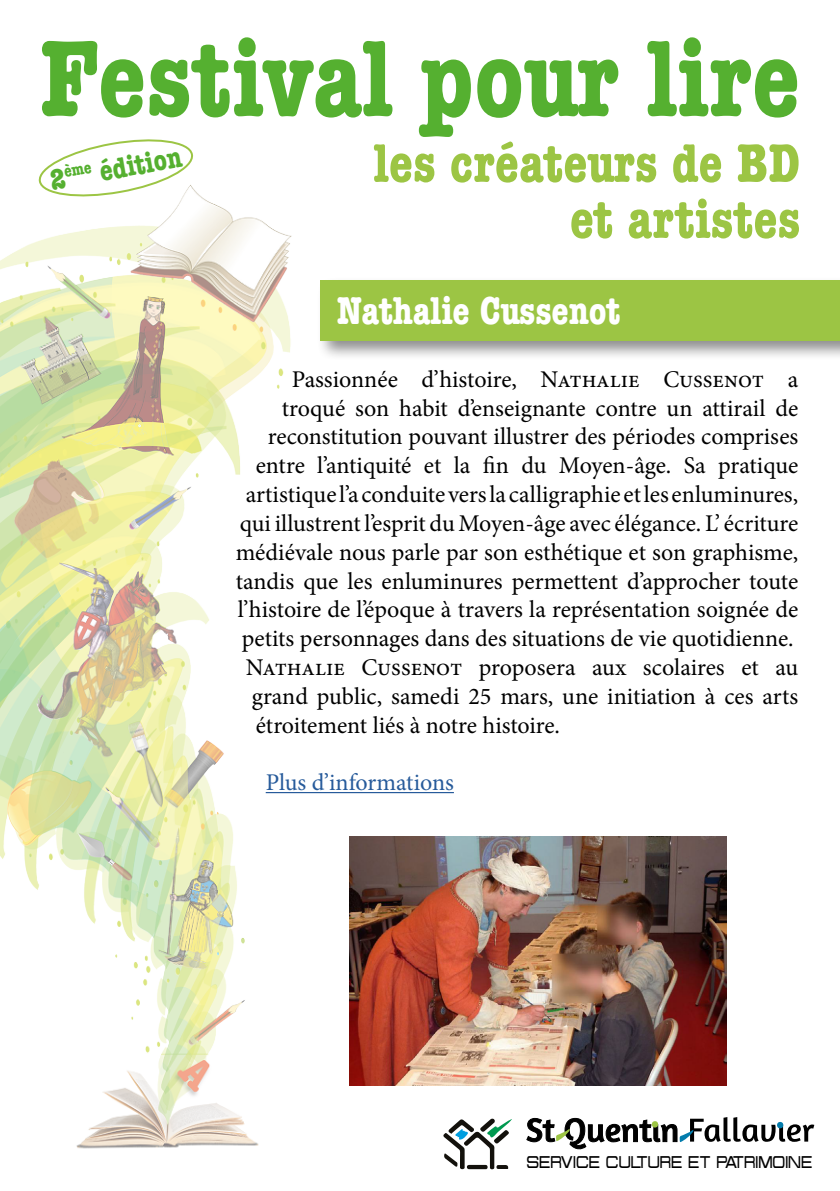
<style>
.page{position:relative;width:840px;height:1191px;background:#fff}
.page>*{position:absolute;margin:0;border:0;box-sizing:border-box;transform-origin:0 0}
.t1{font:700 condensed 112px "American Typewriter";color:#55b030}
.t2{font:700 condensed 56px/56px "American Typewriter";color:#9cc544;text-align:right}
.t3{font:700 condensed 40px "American Typewriter";color:#fff}
.t4{font:700 condensed 30px "American Typewriter";color:#55b030}
.t5{font:24px "Minion Pro";letter-spacing:-.005em;color:#000}
.t6{font:24px "Minion Pro";color:#275b9b}
.t7{font:16.8px "Probert";color:#000;scale:.87 1}
</style>
<div class="page">
<img style="left:0;top:189px;width:293px;height:960px">
<svg style="left:526px;top:1117px;width:287px;height:33px"></svg>
<svg style="left:443px;top:1118px;width:68px;height:51px"></svg>
<svg style="left:38px;top:139px;width:156px;height:60px"></svg>
<div style="left:316px;top:276px;width:523px;height:85px;background:#000;opacity:.45"></div>
<div style="left:320px;top:280px;width:519px;height:61px;background:#9cc544"></div>
<hr style="left:265px;top:792px;width:188px;height:1px;background:#275b9b">
<img style="left:349px;top:836px;width:377px;height:249px">
<h1 class="t1" style="left:40px;top:-11px;width:761px">Festival pour lire</h1>
<p class="t4" style="left:46px;top:156px;width:135px;rotate:-10deg">2<sup>ème</sup> édition</p>
<h2 class="t2" style="left:373px;top:134px;width:428px">les créateurs de BD et artistes</h2>
<h3 class="t3" style="left:336px;top:279px;width:285px">Nathalie Cussenot</h3>
<p class="t5" style="left:291px;top:363px;width:508px">Passionnée d’histoire, Nathalie Cussenot a</p>
<p class="t5" style="left:281px;top:392px;width:517px">troqué son habit d’enseignante contre un attirail de</p>
<p class="t5" style="left:267px;top:421px;width:532px">reconstitution pouvant illustrer des périodes comprises</p>
<p class="t5" style="left:255px;top:449px;width:544px">entre l’antiquité et la fin du Moyen-âge. Sa pratique</p>
<p class="t5" style="left:245px;top:478px;width:553px">artistique l’a conduite vers la calligraphie et les enluminures,</p>
<p class="t5" style="left:239px;top:507px;width:559px">qui illustrent l’esprit du Moyen-âge avec élégance. L’ écriture</p>
<p class="t5" style="left:235px;top:536px;width:563px">médiévale nous parle par son esthétique et son graphisme,</p>
<p class="t5" style="left:235px;top:565px;width:564px">tandis que les enluminures permettent d’approcher toute</p>
<p class="t5" style="left:237px;top:593px;width:562px">l’histoire de l’époque à travers la représentation soignée de</p>
<p class="t5" style="left:241px;top:622px;width:553px">petits personnages dans des situations de vie quotidienne.</p>
<p class="t5" style="left:245px;top:651px;width:554px">Nathalie Cussenot proposera aux scolaires et au</p>
<p class="t5" style="left:251px;top:680px;width:547px">grand public, samedi 25 mars, une initiation à ces arts</p>
<p class="t5" style="left:255px;top:709px;width:306px">étroitement liés à notre histoire.</p>
<p class="t6" style="left:265px;top:766px;width:189px">Plus d’informations</p>
<p class="t7" style="left:526px;top:1152px;width:330px">SERVICE CULTURE ET PATRIMOINE</p>
</div>
